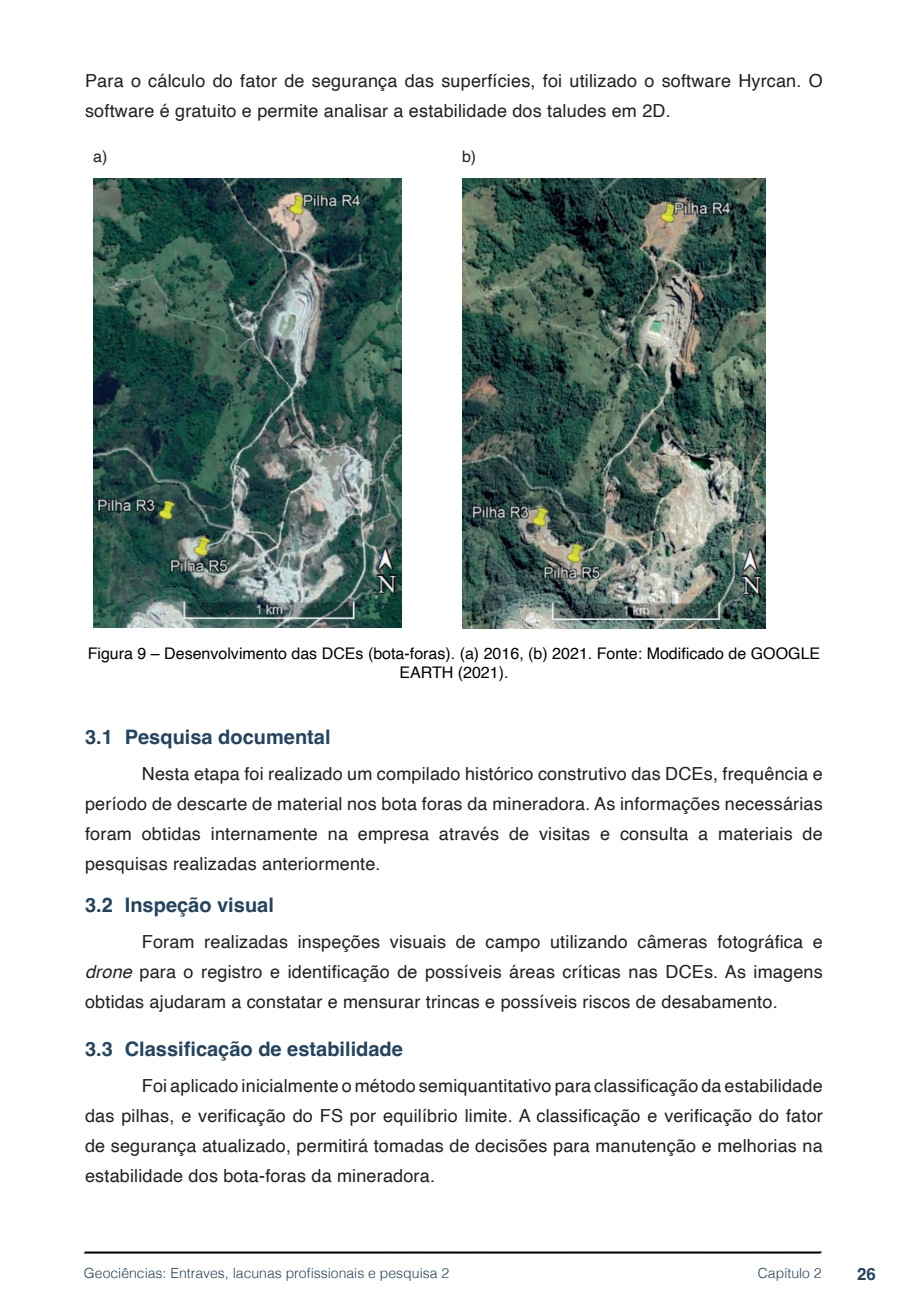
<style>
.page{position:relative;width:908px;height:1304px;background:#fff}
.page>*{position:absolute;margin:0;border:0;box-sizing:border-box;transform-origin:0 0}
.t1{font:700 20px "Helvetica";color:#23445f}
.t2{font:18px/30px "Helvetica";letter-spacing:.01em;color:#231f20;text-align:justify}
.t3{font:700 16.8px "Helvetica";color:#23445f}
.t4{font:16px/19.2px "Helvetica";color:#000;text-align:center}
.t5{font:16px "Helvetica";color:#231f20}
.t6{font:300 14px "Helvetica";color:#23445f}
.s1{font-style:italic}
</style>
<div class="page">
<svg style="left:84px;top:1251px;width:737px;height:3px;background:#515151"></svg>
<img style="left:93px;top:178px;width:308px;height:450px">
<img style="left:462px;top:178px;width:303px;height:451px">
<p class="t2" style="left:85px;top:66px;width:738px">Para o cálculo do fator de segurança das superfícies, foi utilizado o software Hyrcan. O software é gratuito e permite analisar a estabilidade dos taludes em 2D.</p>
<p class="t5" style="left:93px;top:144px;width:16px">a)</p>
<p class="t5" style="left:462px;top:144px;width:16px">b)</p>
<p class="t4" style="left:88px;top:645px;width:733px">Figura 9 – Desenvolvimento das DCEs (bota-foras). (a) 2016, (b) 2021. Fonte: Modificado de GOOGLE<br>EARTH (2021).</p>
<p class="t1" style="left:85px;top:725px;width:247px">3.1 Pesquisa documental</p>
<p class="t2" style="left:85px;top:759px;width:738px;text-indent:57px">Nesta etapa foi realizado um compilado histórico construtivo das DCEs, frequência e período de descarte de material nos bota foras da mineradora. As informações necessárias foram obtidas internamente na empresa através de visitas e consulta a materiais de pesquisas realizadas anteriormente.</p>
<p class="t1" style="left:85px;top:893px;width:190px">3.2 Inspeção visual</p>
<p class="t2" style="left:85px;top:927px;width:738px;text-indent:57px">Foram realizadas inspeções visuais de campo utilizando câmeras fotográfica e <span class="s1">drone</span> para o registro e identificação de possíveis áreas críticas nas DCEs. As imagens obtidas ajudaram a constatar e mensurar trincas e possíveis riscos de desabamento.</p>
<p class="t1" style="left:85px;top:1037px;width:319px">3.3 Classificação de estabilidade</p>
<p class="t2" style="left:85px;top:1071px;width:739px;text-indent:57px">Foi aplicado inicialmente o método semiquantitativo para classificação da estabilidade das pilhas, e verificação do FS por equilíbrio limite. A classificação e verificação do fator de segurança atualizado, permitirá tomadas de decisões para manutenção e melhorias na estabilidade dos bota-foras da mineradora.</p>
<p class="t6" style="left:84px;top:1261px;width:366px">Geociências: Entraves, lacunas profissionais e pesquisa 2</p>
<p class="t6" style="left:757px;top:1261px;width:65px">Capítulo 2</p>
<p class="t3" style="left:856px;top:1264px;width:20px">26</p>
</div>
